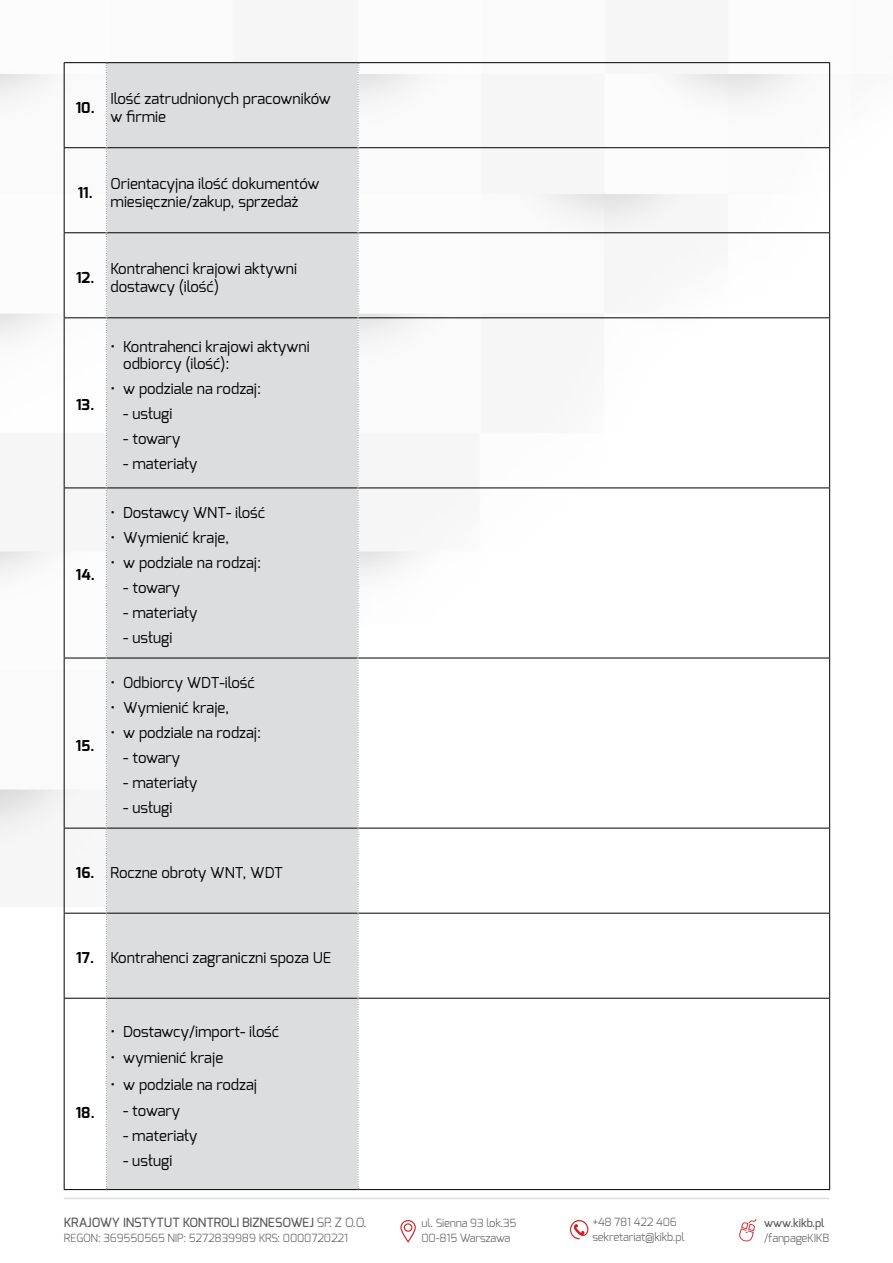
<style>
.page{position:relative;width:893px;height:1263px;background:#fff}
.page>*{position:absolute;margin:0;border:0;box-sizing:border-box;transform-origin:0 0}
.t1{font:15px/18px "Exo";color:#000}
.t2{font:700 15px "Exo";color:#000}
.t3{font:500 12.75px "Exo";letter-spacing:-.01em;color:#58595b}
.t4{font:300 11.25px/15px "Exo";letter-spacing:-.015em;color:#58595b}
.t5{font:500 11.25px "Exo";letter-spacing:-.015em;color:#58595b}
.s1{font-weight:700}
.s2{font-weight:300}
</style>
<div class="page">
<hr style="left:64px;top:1198px;width:765px;height:1px;background:#dddede">
<svg style="left:400px;top:1220px;width:16px;height:22px"></svg>
<svg style="left:739px;top:1219px;width:17px;height:23px"></svg>
<svg style="left:570px;top:1220px;width:18px;height:19px"></svg>
<div style="left:107px;top:63px;width:251px;height:1126px;background:#dcddde"></div>
<hr style="left:64px;top:62px;width:42px;height:1px;background:#000">
<hr style="left:64px;top:63px;width:1px;height:84px;background:#000">
<hr style="left:106px;top:62px;width:252px;height:1px;background:#000">
<hr style="left:358px;top:62px;width:472px;height:1px;background:#000">
<hr style="left:829px;top:63px;width:1px;height:84px;background:#000">
<hr style="left:64px;top:147px;width:42px;height:1px;background:#000">
<hr style="left:64px;top:148px;width:1px;height:84px;background:#000">
<hr style="left:107px;top:147px;width:251px;height:1px;background:#000">
<hr style="left:358px;top:147px;width:472px;height:1px;background:#000">
<hr style="left:829px;top:148px;width:1px;height:84px;background:#000">
<hr style="left:64px;top:232px;width:42px;height:1px;background:#000">
<hr style="left:64px;top:233px;width:1px;height:84px;background:#000">
<hr style="left:107px;top:232px;width:251px;height:1px;background:#000">
<hr style="left:358px;top:232px;width:472px;height:1px;background:#000">
<hr style="left:829px;top:233px;width:1px;height:84px;background:#000">
<hr style="left:64px;top:317px;width:42px;height:1px;background:#000">
<hr style="left:64px;top:318px;width:1px;height:169px;background:#000">
<hr style="left:107px;top:317px;width:251px;height:1px;background:#000">
<hr style="left:358px;top:317px;width:472px;height:1px;background:#000">
<hr style="left:829px;top:318px;width:1px;height:169px;background:#000">
<hr style="left:64px;top:487px;width:42px;height:1px;background:#000">
<hr style="left:64px;top:488px;width:1px;height:170px;background:#000">
<hr style="left:107px;top:487px;width:251px;height:1px;background:#000">
<hr style="left:358px;top:487px;width:472px;height:1px;background:#000">
<hr style="left:829px;top:488px;width:1px;height:170px;background:#000">
<hr style="left:64px;top:658px;width:42px;height:1px;background:#000">
<hr style="left:64px;top:658px;width:1px;height:170px;background:#000">
<hr style="left:107px;top:658px;width:251px;height:1px;background:#000">
<hr style="left:358px;top:658px;width:472px;height:1px;background:#000">
<hr style="left:829px;top:658px;width:1px;height:170px;background:#000">
<hr style="left:64px;top:828px;width:42px;height:1px;background:#000">
<hr style="left:64px;top:828px;width:1px;height:85px;background:#000">
<hr style="left:107px;top:828px;width:251px;height:1px;background:#000">
<hr style="left:358px;top:828px;width:472px;height:1px;background:#000">
<hr style="left:829px;top:828px;width:1px;height:85px;background:#000">
<hr style="left:64px;top:913px;width:42px;height:1px;background:#000">
<hr style="left:64px;top:913px;width:1px;height:85px;background:#000">
<hr style="left:107px;top:913px;width:251px;height:1px;background:#000">
<hr style="left:358px;top:913px;width:472px;height:1px;background:#000">
<hr style="left:829px;top:913px;width:1px;height:85px;background:#000">
<hr style="left:64px;top:998px;width:42px;height:1px;background:#000">
<hr style="left:64px;top:998px;width:1px;height:191px;background:#000">
<hr style="left:107px;top:998px;width:251px;height:1px;background:#000">
<hr style="left:358px;top:998px;width:472px;height:1px;background:#000">
<hr style="left:829px;top:998px;width:1px;height:191px;background:#000">
<hr style="left:64px;top:1189px;width:42px;height:1px;background:#000">
<hr style="left:106px;top:1189px;width:252px;height:1px;background:#000">
<hr style="left:358px;top:1189px;width:472px;height:1px;background:#000">
<svg style="left:106px;top:63px;width:1px;height:1126px"></svg>
<svg style="left:358px;top:63px;width:1px;height:1126px"></svg>
<p class="t2" style="left:76px;top:98px;width:20px">10.</p>
<p class="t1" style="left:111px;top:89px;width:222px">Ilość zatrudnionych pracowników w firmie</p>
<p class="t2" style="left:78px;top:183px;width:17px">11.</p>
<p class="t1" style="left:111px;top:174px;width:210px">Orientacyjna ilość dokumentów miesięcznie/zakup, sprzedaż</p>
<p class="t2" style="left:76px;top:268px;width:20px">12.</p>
<p class="t1" style="left:111px;top:259px;width:188px">Kontrahenci krajowi aktywni dostawcy (ilość)</p>
<p class="t2" style="left:76px;top:395px;width:20px">13.</p>
<p class="t2" style="left:76px;top:565px;width:20px">14.</p>
<p class="t2" style="left:76px;top:735px;width:20px">15.</p>
<p class="t1" style="left:123px;top:338px;width:188px;line-height:16.5px;text-indent:-13px">• Kontrahenci krajowi aktywni odbiorcy (ilość):</p>
<p class="t1" style="left:111px;top:379px;width:152px">• w podziale na rodzaj:</p>
<p class="t1" style="left:123px;top:404px;width:51px">- usługi</p>
<p class="t1" style="left:123px;top:429px;width:58px">- towary</p>
<p class="t1" style="left:123px;top:454px;width:76px">- materiały</p>
<p class="t1" style="left:111px;top:503px;width:156px">• Dostawcy WNT- ilość</p>
<p class="t1" style="left:111px;top:528px;width:120px">• Wymienić kraje,</p>
<p class="t1" style="left:111px;top:553px;width:152px">• w podziale na rodzaj:</p>
<p class="t1" style="left:123px;top:578px;width:58px">- towary</p>
<p class="t1" style="left:123px;top:603px;width:76px">- materiały</p>
<p class="t1" style="left:123px;top:628px;width:51px">- usługi</p>
<p class="t1" style="left:111px;top:674px;width:146px">• Odbiorcy WDT-ilość</p>
<p class="t1" style="left:111px;top:699px;width:120px">• Wymienić kraje,</p>
<p class="t1" style="left:111px;top:724px;width:152px">• w podziale na rodzaj:</p>
<p class="t1" style="left:123px;top:749px;width:58px">- towary</p>
<p class="t1" style="left:123px;top:774px;width:76px">- materiały</p>
<p class="t1" style="left:123px;top:799px;width:51px">- usługi</p>
<p class="t1" style="left:76px;top:864px;width:209px"><span class="s1">16.</span> Roczne obroty WNT, WDT</p>
<p class="t1" style="left:76px;top:949px;width:257px"><span class="s1">17.</span> Kontrahenci zagraniczni spoza UE</p>
<p class="t2" style="left:76px;top:1103px;width:20px">18.</p>
<p class="t1" style="left:111px;top:1022px;width:170px">• Dostawcy/import- ilość</p>
<p class="t1" style="left:111px;top:1049px;width:114px">• wymienić kraje</p>
<p class="t1" style="left:111px;top:1075px;width:148px">• w podziale na rodzaj</p>
<p class="t1" style="left:123px;top:1102px;width:58px">- towary</p>
<p class="t1" style="left:123px;top:1127px;width:76px">- materiały</p>
<p class="t1" style="left:123px;top:1152px;width:51px">- usługi</p>
<p class="t3" style="left:64px;top:1214px;width:304px">KRAJOWY INSTYTUT KONTROLI BIZNESOWEJ <span class="s2">Sp. z o.o.</span></p>
<p class="t4" style="left:64px;top:1230px;width:286px">REGON: 369550565 NIP: 5272839989 KRS: 0000720221</p>
<p class="t4" style="left:421px;top:1215px;width:97px">ul. Sienna 93 lok.35<br>00-815 Warszawa</p>
<p class="t4" style="left:592px;top:1215px;width:94px">+48 781 422 406 sekretariat@kikb.pl</p>
<p class="t5" style="left:764px;top:1215px;width:62px">WWW.KIKB.PL</p>
<p class="t4" style="left:764px;top:1230px;width:67px">/fanpageKIKB</p>
</div>
